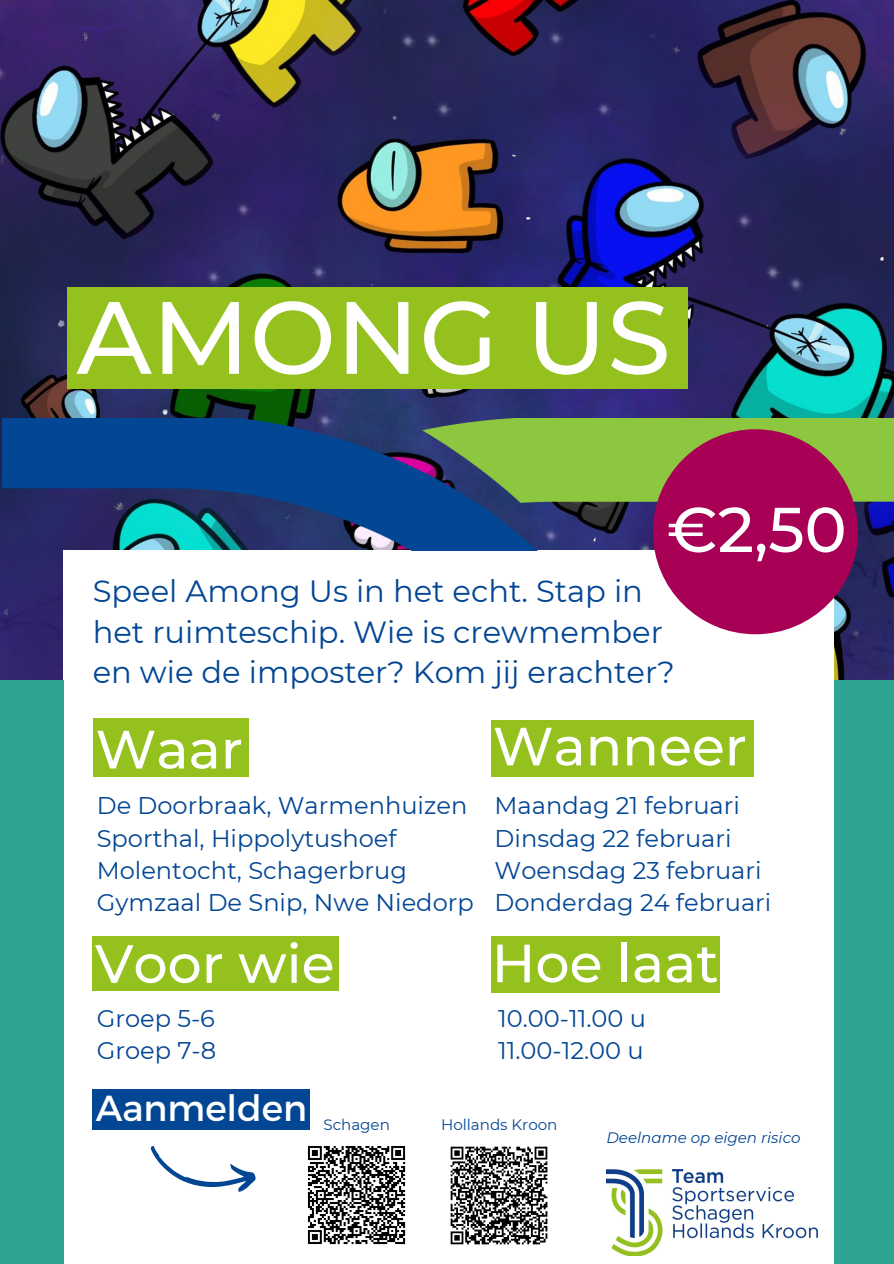
<style>
.page{position:relative;width:894px;height:1264px;background:#fff}
.page>*{position:absolute;margin:0;border:0;box-sizing:border-box;transform-origin:0 0}
.t1{font:500 102.6px "Montserrat";color:#fff}
.t2{font:500 63.15px "Montserrat";color:#fff}
.t3{font:500 53.85px "Montserrat";color:#fff}
.t4{font:500 53.7px "Montserrat";color:#fff}
.t5{font:36.15px "Montserrat";color:#fff}
.t6{font:30.6px/40.7px "Montserrat";color:#034694}
.t7{font:24.15px "Montserrat";color:#034694}
.t8{font:italic 15px "Montserrat";color:#034694}
.t9{font:15px "Montserrat";color:#034694}
</style>
<div class="page">
<img style="left:0;top:0;width:893px;height:680px">
<div style="left:63px;top:550px;width:771px;height:134px;background:#fff"></div>
<div style="left:539px;top:418px;width:354px;height:85px;background:#8dc63f"></div>
<div style="left:652px;top:429px;width:205px;height:205px;background:#a80055;border-radius:50%"></div>
<img style="left:3px;top:418px;width:536px;height:132px">
<div style="left:491px;top:720px;width:262px;height:56px;background:#95c11f"></div>
<div style="left:93px;top:717px;width:156px;height:59px;background:#95c11f"></div>
<div style="left:491px;top:936px;width:229px;height:56px;background:#95c11f"></div>
<div style="left:93px;top:936px;width:246px;height:54px;background:#95c11f"></div>
<img style="left:606px;top:1169px;width:211px;height:85px">
<div style="left:67px;top:287px;width:621px;height:101px;background:#95c11f"></div>
<div style="left:93px;top:1089px;width:217px;height:40px;background:#034694"></div>
<svg style="left:150px;top:1145px;width:106px;height:47px"></svg>
<div style="left:0;top:680px;width:63px;height:583px;background:#2da592"></div>
<div style="left:834px;top:680px;width:59px;height:583px;background:#2da592"></div>
<img style="left:450px;top:1146px;width:98px;height:99px">
<img style="left:307px;top:1146px;width:99px;height:99px">
<p class="t1" style="left:77px;top:274px;width:595px">AMONG US</p>
<p class="t2" style="left:666px;top:491px;width:181px">€2,50</p>
<p class="t6" style="left:93px;top:570px;width:583px">Speel Among Us in het echt. Stap in het ruimteschip. Wie is crewmember en wie de imposter? Kom jij erachter?</p>
<p class="t3" style="left:96px;top:716px;width:149px">Waar</p>
<p class="t4" style="left:493px;top:713px;width:255px">Wanneer</p>
<p class="t7" style="left:97px;top:791px;width:372px">De Doorbraak, Warmenhuizen</p>
<p class="t7" style="left:97px;top:823px;width:301px">Sporthal, Hippolytushoef</p>
<p class="t7" style="left:97px;top:855px;width:311px">Molentocht, Schagerbrug</p>
<p class="t7" style="left:97px;top:887px;width:378px">Gymzaal De Snip, Nwe Niedorp</p>
<p class="t7" style="left:494px;top:791px;width:247px">Maandag 21 februari</p>
<p class="t7" style="left:494px;top:823px;width:238px">Dinsdag 22 februari</p>
<p class="t7" style="left:494px;top:855px;width:268px">Woensdag 23 februari</p>
<p class="t7" style="left:494px;top:887px;width:278px">Donderdag 24 februari</p>
<p class="t4" style="left:95px;top:930px;width:241px">Voor wie</p>
<p class="t4" style="left:491px;top:930px;width:228px">Hoe laat</p>
<p class="t7" style="left:97px;top:1003px;width:120px">Groep 5-6</p>
<p class="t7" style="left:97px;top:1035px;width:121px">Groep 7-8</p>
<p class="t5" style="left:96px;top:1084px;width:213px">Aanmelden</p>
<p class="t7" style="left:498px;top:1003px;width:149px">10.00-11.00 u</p>
<p class="t7" style="left:498px;top:1035px;width:147px">11.00-12.00 u</p>
<p class="t9" style="left:323px;top:1115px;width:68px">Schagen</p>
<p class="t9" style="left:441px;top:1115px;width:118px">Hollands Kroon</p>
<p class="t8" style="left:606px;top:1128px;width:195px">Deelname op eigen risico</p>
</div>
